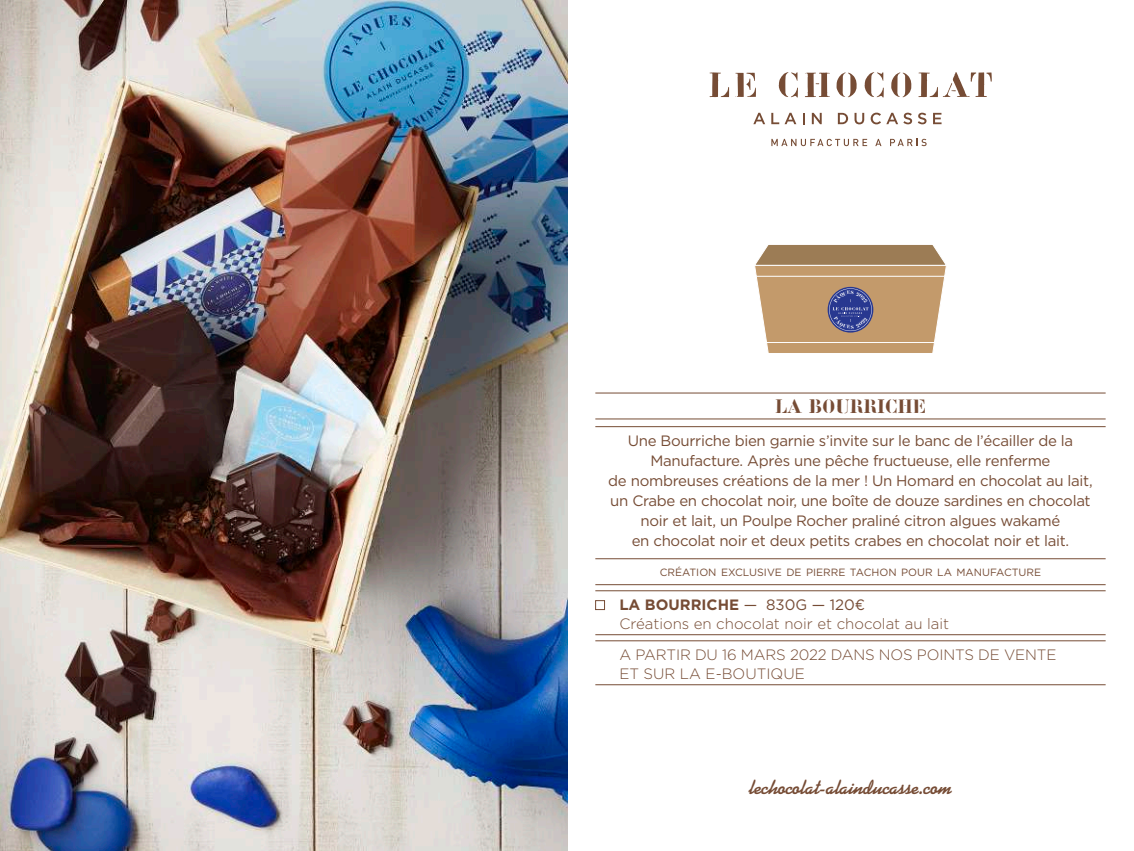
<style>
.page{position:relative;width:1134px;height:851px;background:#fff}
.page>*{position:absolute;margin:0;border:0;box-sizing:border-box;transform-origin:0 0}
.t1{font:21px "Flightcase";color:#764c35}
.t2{font:700 20px "Kaufmann";color:#764c35}
.t3{font:15px/20px "Gotham";letter-spacing:-.02em;color:#764c35;text-align:center}
.t4{font:300 15px/19px "Gotham";color:#764c35}
.t5{font:10.4px "Gotham";color:#764c35}
.s1{font-weight:700}
.s2{font-weight:400}
.s3{font-family:"Maax";font-weight:400}
</style>
<div class="page">
<svg style="left:709px;top:72px;width:20px;height:25px"></svg>
<svg style="left:735px;top:73px;width:21px;height:24px"></svg>
<svg style="left:779px;top:72px;width:19px;height:25px"></svg>
<svg style="left:805px;top:72px;width:25px;height:25px"></svg>
<svg style="left:836px;top:72px;width:21px;height:25px"></svg>
<svg style="left:864px;top:72px;width:20px;height:25px"></svg>
<svg style="left:891px;top:72px;width:20px;height:25px"></svg>
<svg style="left:918px;top:72px;width:74px;height:25px"></svg>
<svg style="left:753px;top:113px;width:12px;height:11px"></svg>
<svg style="left:771px;top:113px;width:25px;height:11px"></svg>
<svg style="left:803px;top:113px;width:2px;height:11px"></svg>
<svg style="left:812px;top:113px;width:10px;height:11px"></svg>
<svg style="left:838px;top:113px;width:10px;height:11px"></svg>
<svg style="left:854px;top:113px;width:10px;height:11px"></svg>
<svg style="left:871px;top:113px;width:41px;height:11px"></svg>
<svg style="left:918px;top:113px;width:8px;height:11px"></svg>
<svg style="left:933px;top:113px;width:8px;height:11px"></svg>
<svg style="left:771px;top:139px;width:96px;height:7px"></svg>
<svg style="left:875px;top:139px;width:6px;height:7px"></svg>
<svg style="left:890px;top:139px;width:36px;height:7px"></svg>
<hr style="left:595px;top:392px;width:511px;height:1px;background:#764c35">
<hr style="left:595px;top:418px;width:511px;height:1px;background:#764c35">
<hr style="left:595px;top:426px;width:511px;height:1px;background:#764c35">
<hr style="left:595px;top:558px;width:511px;height:1px;background:#764c35">
<hr style="left:595px;top:584px;width:511px;height:1px;background:#764c35">
<hr style="left:595px;top:590px;width:511px;height:1px;background:#764c35">
<hr style="left:595px;top:634px;width:511px;height:1px;background:#764c35">
<hr style="left:595px;top:640px;width:511px;height:1px;background:#764c35">
<hr style="left:595px;top:684px;width:511px;height:1px;background:#764c35">
<div style="left:595px;top:600px;width:10px;height:9px;border:1px solid #764c35"></div>
<img style="left:0;top:0;width:567px;height:850px">
<svg style="left:754px;top:245px;width:193px;height:108px;background:#b7997a"></svg>
<h1 class="t1" style="left:775px;top:394px;width:152px">LA BOURRICHE</h1>
<p class="t3" style="left:608px;top:430px;width:486px">Une Bourriche bien garnie s’invite sur le banc de l’écailler de la Manufacture. Après une pêche fructueuse, elle renferme<br>de nombreuses créations de la mer ! Un Homard en chocolat au lait, un Crabe en chocolat noir, une boîte de douze sardines en chocolat noir et lait, un Poulpe Rocher praliné citron algues wakamé<br>en chocolat noir et deux petits crabes en chocolat noir et lait.</p>
<p class="t5" style="left:660px;top:566px;width:383px">CRÉATION EXCLUSIVE DE PIERRE TACHON POUR LA MANUFACTURE</p>
<p class="t4" style="left:619px;top:594px;width:331px"><span class="s1">LA BOURRICHE</span> <span class="s2">— 830G — 120</span><span class="s3">€<br></span>Créations en chocolat noir et chocolat au lait</p>
<p class="t4" style="left:619px;top:644px;width:438px">A PARTIR DU 16 MARS 2022 DANS NOS POINTS DE VENTE<br>ET SUR LA E-BOUTIQUE</p>
<h2 class="t2" style="left:749px;top:775px;width:204px">lechocolat-alainducasse.com</h2>
</div>
